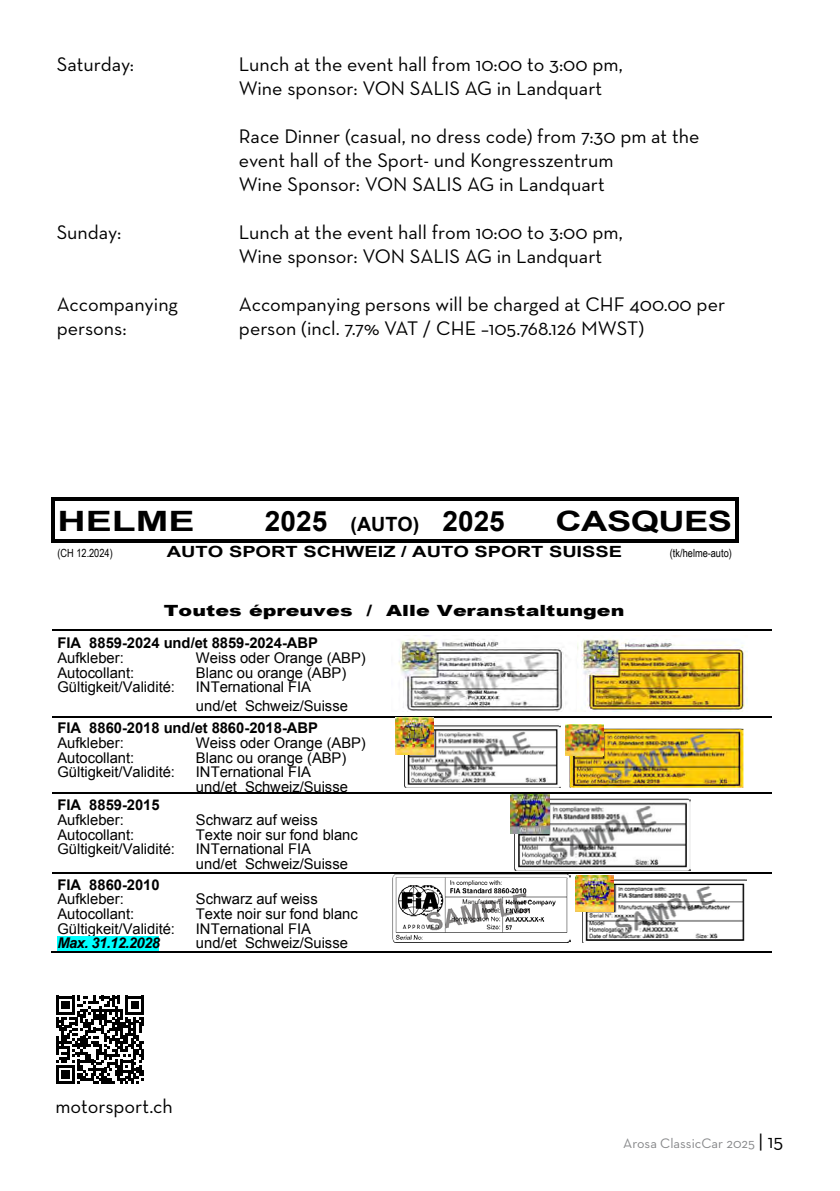
<style>
.page{position:relative;width:840px;height:1191px;background:#fff}
.page>*{position:absolute;margin:0;border:0;box-sizing:border-box;transform-origin:0 0}
.t1{font:700 28px "Arial";color:#000}
.t2{font:700 28px "Arial";color:#000;scale:1.3 1}
.t3{font:700 28px "Arial";color:#000;scale:1.4 1}
.t4{font:20px/24px "Neutra Text";color:#000}
.t5{font:900 15.4px "Arial";color:#000;scale:1.33 1}
.t6{font:700 15.4px "Arial";letter-spacing:-.005em;color:#000;scale:1.3 1}
.t7{font:14.8px/19px "Arial";color:#000}
.t8{font:700 14.8px "Arial";color:#000}
.t9{font:italic 700 14.8px "Arial";letter-spacing:-.045em;color:#000}
.t10{font:14px "Neutra Text";color:#87888a}
.t11{font:11.2px "Arial Narrow";letter-spacing:-.005em;color:#000}
.s1{font-size:19.6px}
.s2{font-size:20px;color:#000}
</style>
<div class="page">
<svg style="left:56px;top:995px;width:88px;height:88px"></svg>
<img style="left:514px;top:796px;width:175px;height:74px">
<img style="left:510px;top:794px;width:39px;height:39px">
<hr style="left:54px;top:497px;width:680px;height:3px;background:#000">
<hr style="left:51px;top:500px;width:3px;height:39px;background:#000">
<hr style="left:54px;top:539px;width:680px;height:3px;background:#000">
<hr style="left:734px;top:500px;width:3px;height:39px;background:#000">
<img style="left:398px;top:635px;width:347px;height:76px">
<hr style="left:52px;top:629px;width:320px;height:1px;background:#000">
<hr style="left:374px;top:629px;width:397px;height:1px;background:#000">
<hr style="left:52px;top:716px;width:320px;height:1px;background:#000">
<hr style="left:374px;top:716px;width:397px;height:1px;background:#000">
<hr style="left:52px;top:792px;width:320px;height:2px;background:#000">
<hr style="left:374px;top:792px;width:54px;height:2px;background:#000">
<hr style="left:430px;top:792px;width:341px;height:2px;background:#000">
<div style="left:57px;top:936px;width:102px;height:15px;background:#0ff"></div>
<img style="left:392px;top:873px;width:178px;height:69px">
<hr style="left:52px;top:872px;width:320px;height:1px;background:#000">
<hr style="left:374px;top:872px;width:54px;height:1px;background:#000">
<hr style="left:430px;top:872px;width:341px;height:1px;background:#000">
<hr style="left:51px;top:951px;width:321px;height:1px;background:#000">
<hr style="left:373px;top:951px;width:398px;height:1px;background:#000">
<img style="left:569px;top:728px;width:174px;height:59px">
<img style="left:565px;top:724px;width:37px;height:32px">
<img style="left:404px;top:724px;width:156px;height:63px">
<img style="left:395px;top:717px;width:38px;height:37px">
<img style="left:582px;top:879px;width:164px;height:63px">
<img style="left:575px;top:875px;width:38px;height:36px">
<h2 class="t4" style="left:57px;top:52px;width:79px">Saturday:</h2>
<h2 class="t4" style="left:239px;top:52px;width:385px">Lunch at the event hall from 10:00 to 3:00 pm,<br>Wine sponsor: VON SALIS AG in Landquart</h2>
<h2 class="t4" style="left:239px;top:124px;width:462px">Race Dinner (casual, no dress code) from 7:30 pm at the event hall of the Sport- und Kongresszentrum<br>Wine Sponsor: VON SALIS AG in Landquart</h2>
<h2 class="t4" style="left:57px;top:220px;width:66px">Sunday:</h2>
<h2 class="t4" style="left:239px;top:220px;width:385px">Lunch at the event hall from 10:00 to 3:00 pm,<br>Wine sponsor: VON SALIS AG in Landquart</h2>
<h2 class="t4" style="left:57px;top:292px;width:123px">Accompanying</h2>
<h2 class="t4" style="left:239px;top:292px;width:487px">Accompanying persons will be charged at CHF 400.00 per</h2>
<h2 class="t4" style="left:57px;top:316px;width:71px">persons:</h2>
<h2 class="t4" style="left:239px;top:316px;width:406px">person (incl. 7.7% VAT / CHE –105.768.126 MWST)</h2>
<h1 class="t3" style="left:57px;top:502px;width:99px">HELME</h1>
<h1 class="t1" style="left:265px;top:502px;width:241px">2025 <span class="s1">(AUTO)</span> 2025</h1>
<h1 class="t2" style="left:555px;top:502px;width:137px">CASQUES</h1>
<p class="t11" style="left:57px;top:545px;width:57px">(CH 12.2024)</p>
<p class="t6" style="left:167px;top:541px;width:351px">AUTO SPORT SCHWEIZ / AUTO SPORT SUISSE</p>
<p class="t11" style="left:669px;top:545px;width:63px">(tk/helme-auto)</p>
<p class="t5" style="left:164px;top:599px;width:348px">Toutes épreuves / Alle Veranstaltungen</p>
<p class="t8" style="left:57px;top:633px;width:262px">FIA 8859-2024 und/et 8859-2024-ABP</p>
<p class="t7" style="left:57px;top:648px;width:68px">Aufkleber:</p>
<p class="t7" style="left:196px;top:648px;width:171px">Weiss oder Orange (ABP)</p>
<p class="t7" style="left:57px;top:663px;width:78px">Autocollant:</p>
<p class="t7" style="left:196px;top:663px;width:152px">Blanc ou orange (ABP)</p>
<p class="t7" style="left:57px;top:678px;width:119px">Gültigkeit/Validité:</p>
<p class="t7" style="left:196px;top:678px;width:153px">INTernational FIA und/et Schweiz/Suisse</p>
<p class="t8" style="left:57px;top:718px;width:262px">FIA 8860-2018 und/et 8860-2018-ABP</p>
<p class="t7" style="left:57px;top:733px;width:68px">Aufkleber:</p>
<p class="t7" style="left:196px;top:733px;width:171px">Weiss oder Orange (ABP)</p>
<p class="t7" style="left:57px;top:748px;width:78px">Autocollant:</p>
<p class="t7" style="left:196px;top:748px;width:152px">Blanc ou orange (ABP)</p>
<p class="t7" style="left:57px;top:763px;width:119px">Gültigkeit/Validité:</p>
<p class="t7" style="left:196px;top:765px;width:153px;line-height:14.8px">INTernational FIA und/et Schweiz/Suisse</p>
<p class="t8" style="left:57px;top:795px;width:104px">FIA 8859-2015</p>
<p class="t7" style="left:57px;top:810px;width:68px">Aufkleber:</p>
<p class="t7" style="left:196px;top:810px;width:123px">Schwarz auf weiss</p>
<p class="t7" style="left:57px;top:825px;width:78px">Autocollant:</p>
<p class="t7" style="left:196px;top:825px;width:163px">Texte noir sur fond blanc</p>
<p class="t7" style="left:57px;top:840px;width:119px">Gültigkeit/Validité:</p>
<p class="t7" style="left:196px;top:842px;width:153px;line-height:14.6px">INTernational FIA und/et Schweiz/Suisse</p>
<p class="t8" style="left:57px;top:874px;width:104px">FIA 8860-2010</p>
<p class="t7" style="left:57px;top:890px;width:68px">Aufkleber:</p>
<p class="t7" style="left:196px;top:890px;width:123px">Schwarz auf weiss</p>
<p class="t7" style="left:57px;top:904px;width:78px">Autocollant:</p>
<p class="t7" style="left:196px;top:904px;width:163px">Texte noir sur fond blanc</p>
<p class="t7" style="left:57px;top:919px;width:119px">Gültigkeit/Validité:</p>
<p class="t7" style="left:196px;top:919px;width:117px">INTernational FIA</p>
<p class="t9" style="left:57px;top:933px;width:104px">Max. 31.12.2028</p>
<p class="t7" style="left:196px;top:933px;width:153px">und/et Schweiz/Suisse</p>
<h2 class="t4" style="left:55px;top:1093px;width:119px">motorsport.ch</h2>
<p class="t7" style="left:57px;top:1098px;width:68px">Aufkleber:</p>
<p class="t10" style="left:622px;top:1135px;width:161px">Arosa ClassicCar 2025 <span class="s2">| 15</span></p>
</div>
